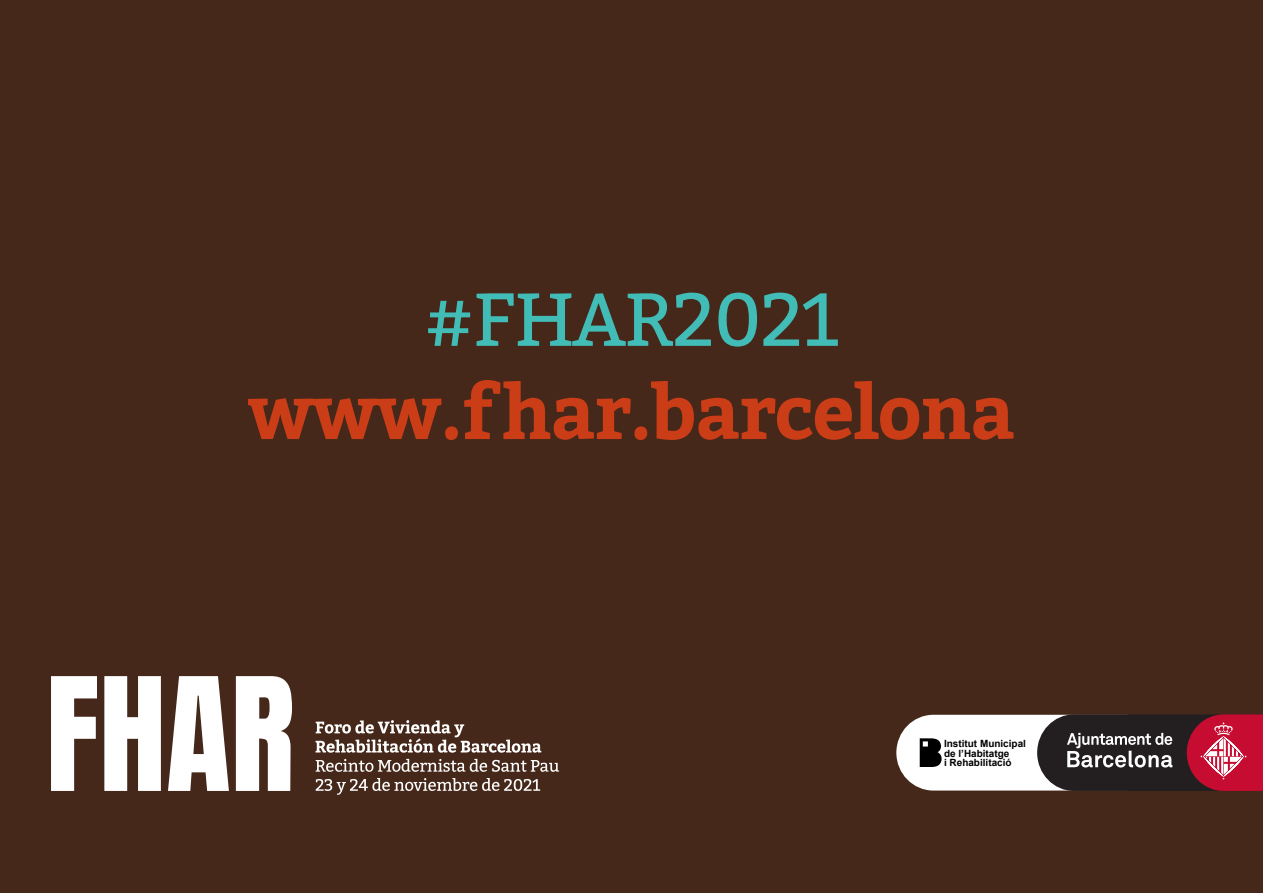
<style>
.page{position:relative;width:1263px;height:893px;background:#45281a}
.page>*{position:absolute;margin:0;border:0;box-sizing:border-box;transform-origin:0 0}
.Títol{font:700 75px "Bitter";letter-spacing:-.02em;color:#cb3d17}
.Títol-2{font:75px "Bitter";letter-spacing:-.02em;color:#42bcb6}
.t1{font:700 9.9px/9.9px "Arial";color:#000}
</style>
<div class="page">
<svg style="left:896px;top:714px;width:367px;height:77px;background:#9b7a80"></svg>
<svg style="left:51px;top:676px;width:241px;height:115px"></svg>
<svg style="left:316px;top:778px;width:224px;height:17px"></svg>
<svg style="left:316px;top:759px;width:243px;height:13px"></svg>
<svg style="left:315px;top:720px;width:226px;height:33px"></svg>
<p class="Títol-2" style="left:423px;top:266px;width:418px">#FHAR2021</p>
<p class="Títol" style="left:248px;top:355px;width:769px">www.fhar.barcelona</p>
<p class="t1" style="left:944px;top:738px;width:83px">Institut Municipal de l’Habitatge<br>i Rehabilitació</p>
</div>
